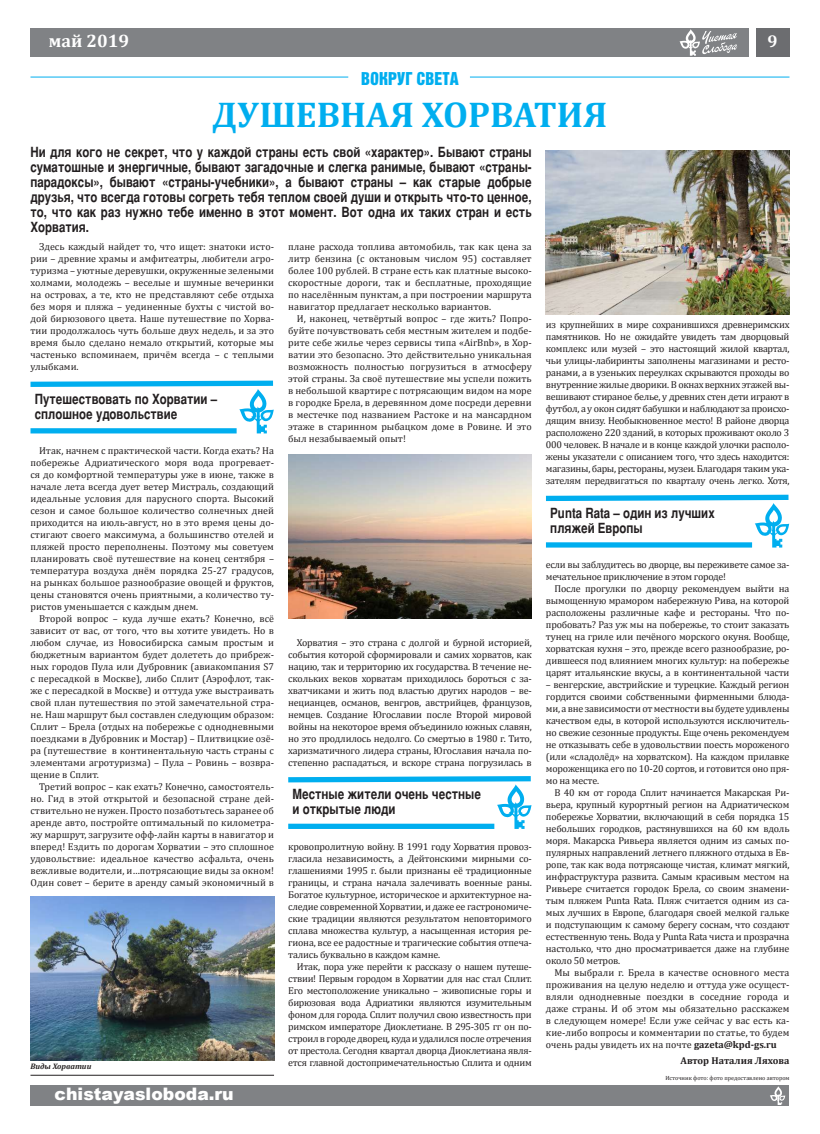
<style>
.page{position:relative;width:820px;height:1134px;background:#fff}
.page>*{position:absolute;margin:0;border:0;box-sizing:border-box;transform-origin:0 0}
.t1{font:700 36px "Cambria";color:#00aeef}
.t2{font:18px "Bastion X Plain A";color:#00aeef}
.t3{font:700 18px "Cambria";color:#fff}
.t4{font:900 17.2px "Arial";color:#fff}
.t5{font:700 17px "Cambria";color:#fff}
.t6{font:14px/15px "Bastion Bold A";color:#231f20}
.t7{font:10px/12px "Cambria";letter-spacing:-.02em;color:#231f20;text-align:justify}
.t8{font:700 10px "Cambria";color:#231f20}
.t9{font:italic 700 8px "Cambria";color:#231f20}
.t10{font:6px "Cambria";color:#231f20}
.s1{font-weight:700}
</style>
<div class="page">
<div style="left:30px;top:1085px;width:759px;height:21px;background:#808285"></div>
<div style="left:30px;top:28px;width:718px;height:29px;background:#808285"></div>
<div style="left:755px;top:28px;width:34px;height:29px;background:#6c6d70"></div>
<svg style="left:770px;top:1086px;width:14px;height:19px"></svg>
<svg style="left:679px;top:29px;width:58px;height:27px"></svg>
<hr style="left:30px;top:77px;width:318px;height:1px;background:#00aeef">
<hr style="left:469px;top:77px;width:320px;height:1px;background:#00aeef">
<img style="left:30px;top:896px;width:244px;height:164px">
<img style="left:545px;top:150px;width:244px;height:164px">
<img style="left:288px;top:454px;width:243px;height:164px">
<hr style="left:30px;top:1075px;width:244px;height:1px;background:#231f20">
<svg style="left:30px;top:380px;width:244px;height:53px"></svg>
<svg style="left:288px;top:776px;width:244px;height:53px"></svg>
<div style="left:545px;top:542px;width:206px;height:6px;background:#67cef5"></div>
<svg style="left:545px;top:494px;width:245px;height:53px"></svg>
<h2 class="t3" style="left:49px;top:30px;width:82px">май 2019</h2>
<h3 class="t5" style="left:767px;top:31px;width:12px">9</h3>
<h2 class="t2" style="left:361px;top:69px;width:10px">ВОКР</h2>
<h2 class="t2" style="left:397px;top:69px;width:29px">УГ СВЕТА</h2>
<h1 class="t1" style="left:212px;top:93px;width:74px">Душев</h1>
<h1 class="t1" style="left:340px;top:93px;width:268px">ная Хо рватия</h1>
<p class="t6" style="left:30px;top:145px;width:502px;text-align:justify">Ни для кого не секрет, что у каждой страны есть свой «характер». Бывают страны суматошные и энергичные, бывают загадочные и слегка ранимые, бывают «страны&shy;парадоксы», бывают «страны-учебники», а бывают страны – как старые добрые друзья, что всегда готовы согреть тебя теплом своей души и открыть что-то ценное, то, что как раз нужно тебе именно в этот момент. Вот одна их таких стран и есть Хорватия.</p>
<p class="t7" style="left:30px;top:240px;width:245px;text-indent:8px">Здесь каждый найдет то, что ищет: знатоки исто&shy;рии – древние храмы и амфитеатры, любители агро&shy;туризма – уютные деревушки, окруженные зелеными холмами, молодежь – веселые и шумные вечеринки на островах, а те, кто не представляют себе отдыха без моря и пляжа – уединенные бухты с чистой во&shy;дой бирюзового цвета. Наше путешествие по Хорва&shy;тии продолжалось чуть больше двух недель, и за это время было сделано немало открытий, которые мы частенько вспоминаем, причём всегда – с теплыми улыбками.</p>
<h3 class="t6" style="left:35px;top:391px;width:184px">Путешествовать по Хорватии – сплошное удовольствие</h3>
<p class="t7" style="left:30px;top:444px;width:245px;text-indent:9px">Итак, начнем с практической части. Когда ехать? На побережье Адриатического моря вода прогревает&shy;ся до комфортной температуры уже в июне, также в начале лета всегда дует ветер Мистраль, создающий идеальные условия для парусного спорта. Высокий сезон и самое большое количество солнечных дней приходится на июль-август, но в это время цены до&shy;стигают своего максимума, а большинство отелей и пляжей просто переполнены. Поэтому мы советуем планировать своё путешествие на конец сентября – температура воздуха днём порядка 25-27 градусов, на рынках большое разнообразие овощей и фруктов, цены становятся очень приятными, а количество ту&shy;ристов уменьшается с каждым днем.</p>
<p class="t7" style="left:30px;top:612px;width:245px;text-indent:8px">Второй вопрос – куда лучше ехать? Конечно, всё зависит от вас, от того, что вы хотите увидеть. Но в любом случае, из Новосибирска самым простым и бюджетным вариантом будет долететь до прибреж&shy;ных городов Пула или Дубровник (авиакомпания S7 с пересадкой в Москве), либо Сплит (Аэрофлот, так&shy;же с пересадкой в Москве) и оттуда уже выстраивать свой план путешествия по этой замечательной стра&shy;не. Наш маршрут был составлен следующим образом:<br>Сплит – Брела (отдых на побережье с однодневными поездками в Дубровник и Мостар) – Плитвицкие озё&shy;ра (путешествие в континентальную часть страны с элементами агротуризма) – Пула – Ровинь – возвра&shy;щение в Сплит.</p>
<p class="t7" style="left:30px;top:780px;width:245px;text-indent:8px">Третий вопрос – как ехать? Конечно, самостоятель&shy;но. Гид в этой открытой и безопасной стране дей&shy;ствительно не нужен. Просто позаботьтесь заранее об аренде авто, постройте оптимальный по километра&shy;жу маршрут, загрузите офф-лайн карты в навигатор и вперед! Ездить по дорогам Хорватии – это сплошное удовольствие: идеальное качество асфальта, очень вежливые водители, и…потрясающие виды за окном!<br>Один совет – берите в аренду самый экономичный в</p>
<p class="t9" style="left:30px;top:1061px;width:62px">Виды Хорватии</p>
<h3 class="t4" style="left:55px;top:1081px;width:180px">chistayasloboda.ru</h3>
<p class="t7" style="left:288px;top:240px;width:245px">плане расхода топлива автомобиль, так как цена за литр бензина (с октановым числом 95) составляет более 100 рублей. В стране есть как платные высоко&shy;скоростные дороги, так и бесплатные, проходящие по населённым пунктам, а при построении маршрута навигатор предлагает несколько вариантов.</p>
<p class="t7" style="left:288px;top:312px;width:245px;text-indent:8px">И, наконец, четвёртый вопрос – где жить? Попро&shy;буйте почувствовать себя местным жителем и подбе&shy;рите себе жилье через сервисы типа «AirBnb», в Хор&shy;ватии это безопасно. Это действительно уникальная возможность полностью погрузиться в атмосферу этой страны. За своё путешествие мы успели пожить в небольшой квартире с потрясающим видом на море в городке Брела, в деревянном доме посреди деревни в местечке под названием Растоке и на мансардном этаже в старинном рыбацком доме в Ровине. И это был незабываемый опыт!</p>
<p class="t7" style="left:288px;top:636px;width:245px;text-indent:8px">Хорватия – это страна с долгой и бурной историей, события которой сформировали и самих хорватов, как нацию, так и территорию их государства. В течение не&shy;скольких веков хорватам приходилось бороться с за&shy;хватчиками и жить под властью других народов – ве&shy;нецианцев, османов, венгров, австрийцев, французов, немцев. Создание Югославии после Второй мировой войны на некоторое время объединило южных славян, но это продлилось недолго. Со смертью в 1980 г. Тито, харизматичного лидера страны, Югославия начала по&shy;степенно распадаться, и вскоре страна погрузилась в</p>
<h3 class="t6" style="left:292px;top:787px;width:190px">Местные жители очень честные и открытые люди</h3>
<p class="t7" style="left:288px;top:840px;width:245px">кровопролитную войну. В 1991 году Хорватия провоз&shy;гласила независимость, а Дейтонскими мирными со&shy;глашениями 1995 г. были признаны её традиционные границы, и страна начала залечивать военные раны.<br>Богатое культурное, историческое и архитектурное на&shy;следие современной Хорватии, и даже ее гастрономиче&shy;ские традиции являются результатом неповторимого сплава множества культур, а насыщенная история ре&shy;гиона, все ее радостные и трагические события отпеча&shy;тались буквально в каждом камне.</p>
<p class="t7" style="left:288px;top:960px;width:245px;text-indent:8px">Итак, пора уже перейти к рассказу о нашем путеше&shy;ствии! Первым городом в Хорватии для нас стал Сплит.<br>Его местоположение уникально – живописные горы и бирюзовая вода Адриатики являются изумительным фоном для города. Сплит получил свою известность при римском императоре Диоклетиане. В 295-305 гг он по&shy;строил в городе дворец, куда и удалился после отречения от престола. Сегодня квартал дворца Диоклетиана явля&shy;ется главной достопримечательностью Сплита и одним</p>
<p class="t7" style="left:545px;top:318px;width:245px">из крупнейших в мире сохранившихся древнеримских памятников. Но не ожидайте увидеть там дворцовый комплекс или музей – это настоящий жилой квартал, чьи улицы-лабиринты заполнены магазинами и ресто&shy;ранами, а в узеньких переулках скрываются проходы во внутренние жилые дворики. В окнах верхних этажей вы&shy;вешивают стираное белье, у древних стен дети играют в футбол, а у окон сидят бабушки и наблюдают за происхо&shy;дящим внизу. Необыкновенное место! В районе дворца расположено 220 зданий, в которых проживают около 3<br>000 человек. В начале и в конце каждой улочки располо&shy;жены указатели с описанием того, что здесь находится: магазины, бары, рестораны, музеи. Благодаря таким ука&shy;зателям передвигаться по кварталу очень легко. Хотя,</p>
<h3 class="t6" style="left:550px;top:505px;width:166px">Punta Rata – один из лучших пляжей Европы</h3>
<p class="t7" style="left:545px;top:558px;width:245px">если вы заблудитесь во дворце, вы переживете самое за&shy;мечательное приключение в этом городе!</p>
<p class="t7" style="left:545px;top:582px;width:245px;text-indent:8px">После прогулки по дворцу рекомендуем выйти на вымощенную мрамором набережную Рива, на которой расположены различные кафе и рестораны. Что по&shy;пробовать? Раз уж мы на побережье, то стоит заказать тунец на гриле или печёного морского окуня. Вообще, хорватская кухня – это, прежде всего разнообразие, ро&shy;дившееся под влиянием многих культур: на побережье царят итальянские вкусы, а в континентальной части</p>
<p class="t7" style="left:545px;top:678px;width:245px">– венгерские, австрийские и турецкие. Каждый регион гордится своими собственными фирменными блюда&shy;ми, а вне зависимости от местности вы будете удивлены качеством еды, в которой используются исключитель&shy;но свежие сезонные продукты. Еще очень рекомендуем не отказывать себе в удовольствии поесть мороженого (или «сладолёд» на хорватском). На каждом прилавке мороженщика его по 10-20 сортов, и готовится оно пря&shy;мо на месте.</p>
<p class="t7" style="left:545px;top:786px;width:245px;text-indent:8px">В 40 км от города Сплит начинается Макарская Ри&shy;вьера, крупный курортный регион на Адриатическом побережье Хорватии, включающий в себя порядка 15 небольших городков, растянувшихся на 60 км вдоль моря. Макарска Ривьера является одним из самых по&shy;пулярных направлений летнего пляжного отдыха в Ев&shy;ропе, так как вода потрясающе чистая, климат мягкий, инфраструктура развита. Самым красивым местом на Ривьере считается городок Брела, со своим знамени&shy;тым пляжем Punta Rata. Пляж считается одним из са&shy;мых лучших в Европе, благодаря своей мелкой гальке и подступающим к самому берегу соснам, что создают естественную тень. Вода у Punta Rata чиста и прозрачна настолько, что дно просматривается даже на глубине около 50 метров.</p>
<p class="t7" style="left:545px;top:966px;width:245px;text-indent:8px">Мы выбрали г. Брела в качестве основного места проживания на целую неделю и оттуда уже осущест&shy;вляли однодневные поездки в соседние города и даже страны. И об этом мы обязательно расскажем в следующем номере! Если уже сейчас у вас есть ка&shy;кие-либо вопросы и комментарии по статье, то будем очень рады увидеть их на почте <span class="s1">gazeta@kpd-gs.ru</span></p>
<p class="t8" style="left:680px;top:1054px;width:110px">Автор Наталия Ляхова</p>
<p class="t10" style="left:665px;top:1075px;width:126px">Источник фото: фото предоставлено автором</p>
</div>
